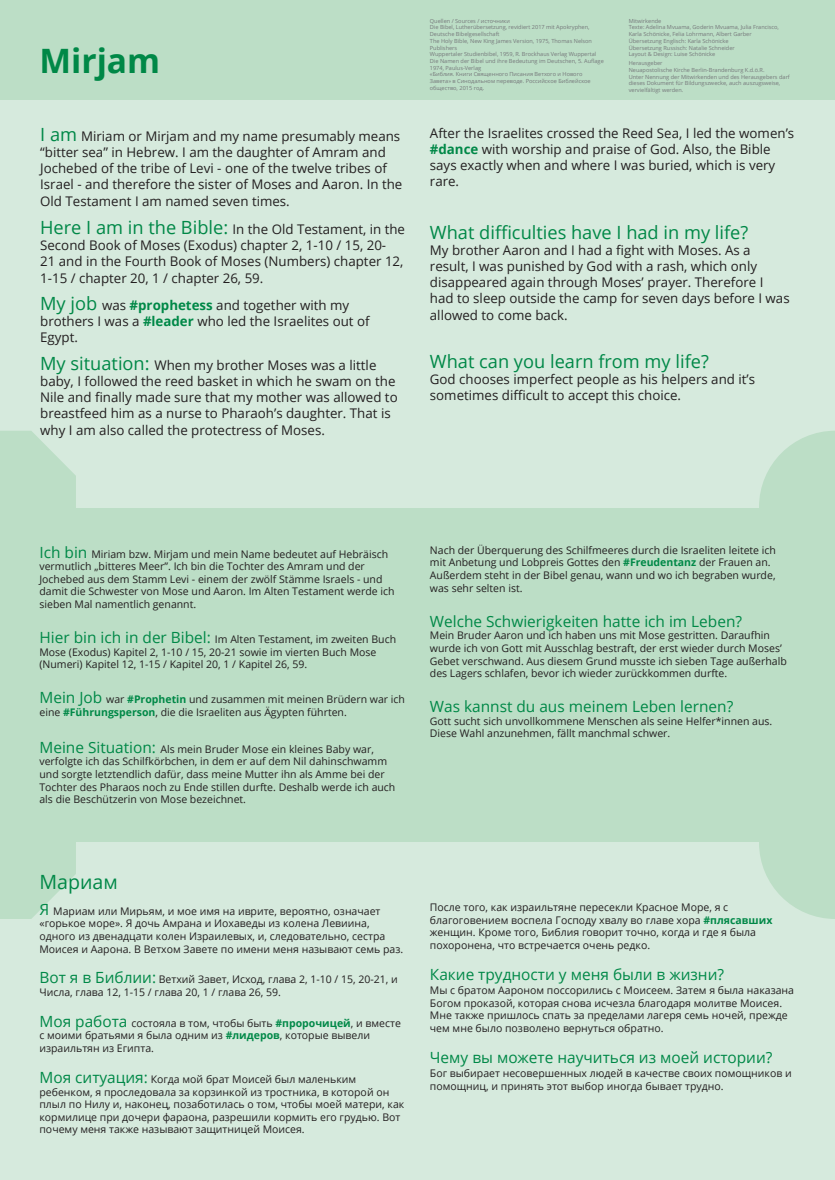
<style>
.page{position:relative;width:835px;height:1180px;background:#fff}
.page>*{position:absolute;margin:0;border:0;box-sizing:border-box;transform-origin:0 0}
.t1{font:700 33.6px "Open Sans";color:#008847}
.t2{font:19.6px "Open Sans";color:#008847}
.t3{font:18.2px "Open Sans";color:#008847}
.t4{font:15.4px "Open Sans";color:#008847}
.t5{font:13.3px/16.2px "Open Sans";color:#231f20}
.t6{font:10.5px/12.6px "Open Sans";color:#231f20}
.t7{font:5.6px/6.7px "Open Sans";color:#76787b}
.s1{font-size:18.2px;color:#008847}
.s2{font-weight:700;color:#008847}
.s3{font-size:15.4px;color:#008847}
</style>
<div class="page">
<div style="left:0;top:0;width:834px;height:1180px;background:#d6eadd"></div>
<svg style="left:759px;top:431px;width:75px;height:77px"></svg>
<svg style="left:758px;top:841px;width:76px;height:78px"></svg>
<svg style="left:0;top:431px;width:76px;height:77px"></svg>
<svg style="left:0;top:841px;width:76px;height:78px"></svg>
<div style="left:0;top:0;width:834px;height:99px;background:#bcdec6"></div>
<div style="left:0;top:508px;width:834px;height:333px;background:#bcdec6"></div>
<h1 class="t1" style="left:39px;top:37px;width:122px">Mirjam</h1>
<p class="t5" style="left:40px;top:128px;width:363px"><span class="s1">I am</span> Miriam or Mirjam and my name presumably means “bitter sea” in Hebrew. I am the daughter of Amram and Jochebed of the tribe of Levi - one of the twelve tribes of Israel - and therefore the sister of Moses and Aaron. In the Old Testament I am named seven times.</p>
<p class="t5" style="left:40px;top:221px;width:366px"><span class="s1">Here I am in the Bible:</span> In the Old Testament, in the Second Book of Moses (Exodus) chapter 2, 1-10 / 15, 20-<br>21 and in the Fourth Book of Moses (Numbers) chapter 12, 1-15 / chapter 20, 1 / chapter 26, 59.</p>
<p class="t5" style="left:40px;top:297px;width:331px;line-height:16px"><span class="s1">My job</span> was <span class="s2">#prophetess</span> and together with my brothers I was a <span class="s2">#leader</span> who led the Israelites out of<br>Egypt.</p>
<p class="t5" style="left:40px;top:357px;width:359px"><span class="s1">My situation:</span> When my brother Moses was a little baby, I followed the reed basket in which he swam on the Nile and finally made sure that my mother was allowed to breastfeed him as a nurse to Pharaoh’s daughter. That is why I am also called the protectress of Moses.</p>
<p class="t7" style="left:430px;top:17px;width:175px">Quellen / Sources / источники<br>Die Bibel, Lutherübersetzung, revidiert 2017 mit Apokryphen, Deutsche Bibelgesellschaft<br>The Holy Bible, New King James Version, 1975, Thomas Nelson Publishers<br>Wuppertaler Studienbibel, 1959, R. Brockhaus Verlag Wuppertal Die Namen der Bibel und ihre Bedeutung im Deutschen, 5. Auflage 1974, Paulus-Verlag<br>«Библия. Книги Священного Писания Ветхого и Нового Завета» в Синодальном переводе. Российское Библейское общество, 2015 год.</p>
<p class="t7" style="left:628px;top:17px;width:152px">Mitwirkende<br>Texte: Adelina Mvuama, Goderin Mvuama, Julia Francisco, Karla Schönicke, Felia Lohrmann, Albert Garber Übersetzung Englisch: Karla Schönicke<br>Übersetzung Russisch: Natalie Schneider<br>Layout &amp; Design: Luise Schönicke</p>
<p class="t7" style="left:628px;top:60px;width:163px">Herausgeber<br>Neuapostolische Kirche Berlin-Brandenburg K.d.ö.R.<br>Unter Nennung der Mitwirkenden und des Herausgebers darf dieses Dokument für Bildungszwecke, auch auszugsweise, vervielfältigt werden.</p>
<p class="t5" style="left:430px;top:125px;width:366px;line-height:16px">After the Israelites crossed the Reed Sea, I led the women’s <span class="s2">#dance</span> with worship and praise of God. Also, the Bible says exactly when and where I was buried, which is very rare.</p>
<h3 class="t3" style="left:430px;top:220px;width:320px">What difficulties have I had in my life?</h3>
<p class="t5" style="left:430px;top:242px;width:361px">My brother Aaron and I had a fight with Moses. As a result, I was punished by God with a rash, which only disappeared again through Moses’ prayer. Therefore I had to sleep outside the camp for seven days before I was allowed to come back.</p>
<h3 class="t3" style="left:430px;top:349px;width:280px">What can you learn from my life?</h3>
<p class="t5" style="left:430px;top:371px;width:327px;line-height:16px">God chooses imperfect people as his helpers and it’s sometimes difficult to accept this choice.</p>
<p class="t6" style="left:39px;top:547px;width:356px"><span class="s3">Ich bin</span> Miriam bzw. Mirjam und mein Name bedeutet auf Hebräisch vermutlich „bitteres Meer”. Ich bin die Tochter des Amram und der Jochebed aus dem Stamm Levi - einem der zwölf Stämme Israels - und damit die Schwester von Mose und Aaron. Im Alten Testament werde ich sieben Mal namentlich genannt.</p>
<p class="t6" style="left:39px;top:633px;width:358px"><span class="s3">Hier bin ich in der Bibel:</span> Im Alten Testament, im zweiten Buch<br>Mose (Exodus) Kapitel 2, 1-10 / 15, 20-21 sowie im vierten Buch Mose (Numeri) Kapitel 12, 1-15 / Kapitel 20, 1 / Kapitel 26, 59.</p>
<p class="t6" style="left:39px;top:693px;width:367px"><span class="s3">Mein Job</span> war <span class="s2">#Prophetin</span> und zusammen mit meinen Brüdern war ich eine <span class="s2">#Führungsperson</span>, die die Israeliten aus Ägypten führten.</p>
<p class="t6" style="left:39px;top:742px;width:357px"><span class="s3">Meine Situation:</span> Als mein Bruder Mose ein kleines Baby war, verfolgte ich das Schilfkörbchen, in dem er auf dem Nil dahinschwamm und sorgte letztendlich dafür, dass meine Mutter ihn als Amme bei der Tochter des Pharaos noch zu Ende stillen durfte. Deshalb werde ich auch als die Beschützerin von Mose bezeichnet.</p>
<p class="t6" style="left:430px;top:543px;width:347px">Nach der Überquerung des Schilfmeeres durch die Israeliten leitete ich mit Anbetung und Lobpreis Gottes den <span class="s2">#Freudentanz</span> der Frauen an.<br>Außerdem steht in der Bibel genau, wann und wo ich begraben wurde, was sehr selten ist.</p>
<h3 class="t4" style="left:430px;top:610px;width:313px">Welche Schwierigkeiten hatte ich im Leben?</h3>
<p class="t6" style="left:430px;top:629px;width:358px">Mein Bruder Aaron und ich haben uns mit Mose gestritten. Daraufhin wurde ich von Gott mit Ausschlag bestraft, der erst wieder durch Moses’ Gebet verschwand. Aus diesem Grund musste ich sieben Tage außerhalb des Lagers schlafen, bevor ich wieder zurückkommen durfte.</p>
<h3 class="t4" style="left:430px;top:696px;width:305px">Was kannst du aus meinem Leben lernen?</h3>
<p class="t6" style="left:430px;top:714px;width:344px">Gott sucht sich unvollkommene Menschen als seine Helfer*innen aus.<br>Diese Wahl anzunehmen, fällt manchmal schwer.</p>
<h2 class="t2" style="left:39px;top:868px;width:80px">Мариам</h2>
<p class="t6" style="left:39px;top:904px;width:365px"><span class="s3">Я</span> Мариам или Мирьям, и мое имя на иврите, вероятно, означает «горькое море». Я дочь Амрана и Иохаведы из колена Левиина, одного из двенадцати колен Израилевых, и, следовательно, сестра Моисея и Аарона. В Ветхом Завете по имени меня называют семь раз.</p>
<p class="t6" style="left:39px;top:973px;width:360px"><span class="s3">Вот я в Библии:</span> Ветхий Завет, Исход, глава 2, 1-10 / 15, 20-21, и<br>Числа, глава 12, 1-15 / глава 20, 1 / глава 26, 59.</p>
<p class="t6" style="left:39px;top:1016px;width:363px"><span class="s3">Моя работа</span> состояла в том, чтобы быть <span class="s2">#пророчицей</span>, и вместе с моими братьями я была одним из <span class="s2">#лидеров</span>, которые вывели израильтян из Египта.</p>
<p class="t6" style="left:39px;top:1072px;width:366px"><span class="s3">Моя ситуация:</span> Когда мой брат Моисей был маленьким ребенком, я проследовала за корзинкой из тростника, в которой он плыл по Нилу и, наконец, позаботилась о том, чтобы моей матери, как кормилице при дочери фараона, разрешили кормить его грудью. Вот почему меня также называют защитницей Моисея.</p>
<p class="t6" style="left:430px;top:900px;width:344px">После того, как израильтяне пересекли Красное Море, я с благоговением воспела Господу хвалу во главе хора <span class="s2">#плясавших </span>женщин. Кроме того, Библия говорит точно, когда и где я была похоронена, что встречается очень редко.</p>
<h3 class="t4" style="left:430px;top:963px;width:296px">Какие трудности у меня были в жизни?</h3>
<p class="t6" style="left:430px;top:984px;width:365px">Мы с братом Аароном поссорились с Моисеем. Затем я была наказана Богом проказой, которая снова исчезла благодаря молитве Моисея.<br>Мне также пришлось спать за пределами лагеря семь ночей, прежде чем мне было позволено вернуться обратно.</p>
<h3 class="t4" style="left:430px;top:1046px;width:344px">Чему вы можете научиться из моей истории?</h3>
<p class="t6" style="left:430px;top:1067px;width:363px">Бог выбирает несовершенных людей в качестве своих помощников и помощниц, и принять этот выбор иногда бывает трудно.</p>
</div>
